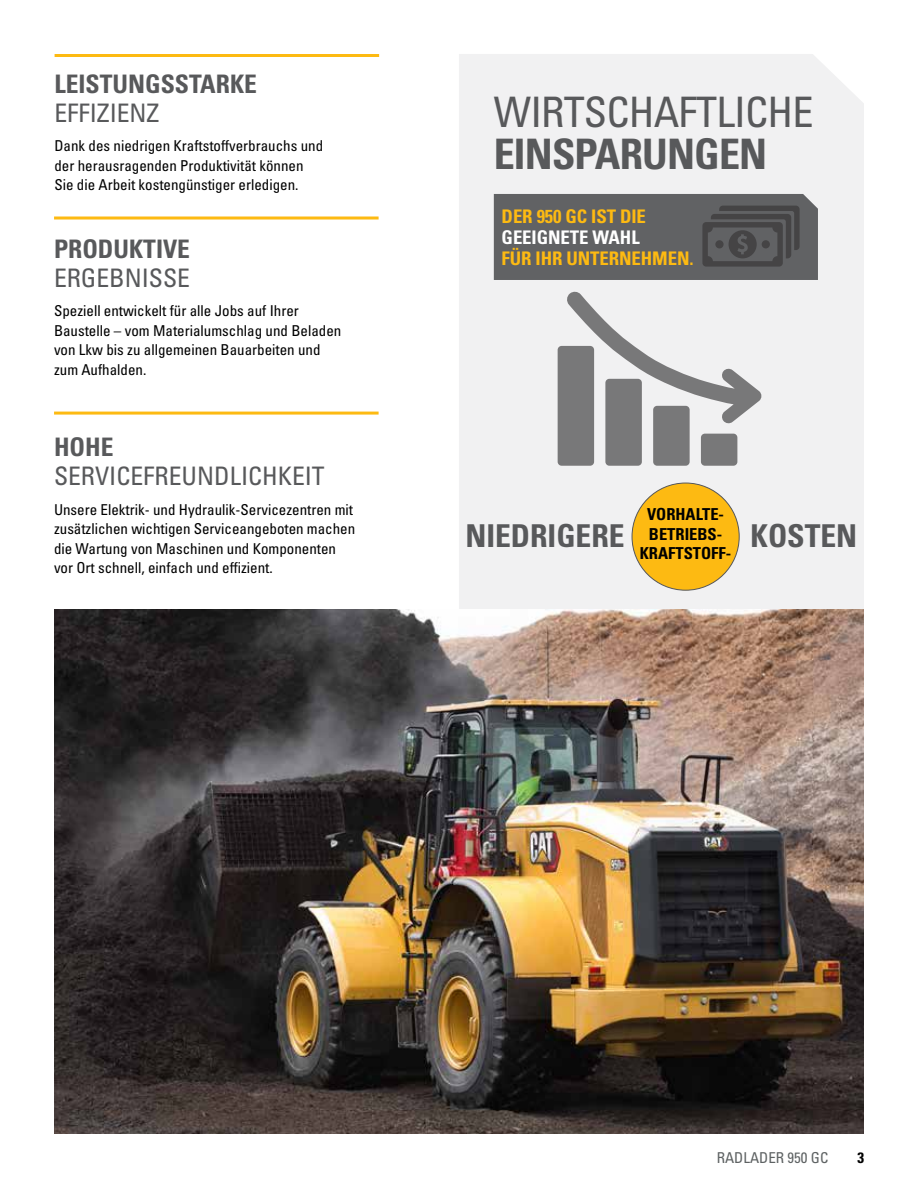
<style>
.page{position:relative;width:918px;height:1188px;background:#fff}
.page>*{position:absolute;margin:0;border:0;box-sizing:border-box;transform-origin:0 0}
.t1{font:condensed 42px "Univers LTCYR 57";letter-spacing:-.02em;color:#58595b}
.t2{font:42px "Univers LTCYR 67 Bold Cond";letter-spacing:-.02em;color:#58595b}
.t3{font:31.5px "Univers LTCYR 67 Bold Cond";color:#58595b}
.t4{font:condensed 25.5px "Univers LTCYR 57";color:#58595b}
.t5{font:25.5px "Univers LTCYR 67 Bold Cond";color:#58595b}
.t6{font:18.75px "Univers LTCYR 67 Bold Cond";letter-spacing:-.005em;color:#fdba12}
.t7{font:18.75px "Univers LTCYR 67 Bold Cond";letter-spacing:-.005em;color:#fff}
.t8{font:16.5px/19.5px "Univers LTCYR 67 Bold Cond";color:#000;text-align:center}
.t9{font:condensed 15px/19.5px "Univers LTCYR 57";color:#000}
.t10{font:condensed 15px "Univers LTCYR 57";color:#5e6263}
.t11{font:15px "Univers LTCYR 67 Bold Cond";color:#000}
</style>
<div class="page">
<hr style="left:54px;top:217px;width:325px;height:3px;background:#fdba12">
<hr style="left:54px;top:412px;width:325px;height:3px;background:#fdba12">
<hr style="left:55px;top:54px;width:324px;height:3px;background:#fdba12">
<div style="left:459px;top:54px;width:405px;height:556px;background:#f1f1f2"></div>
<img style="left:54px;top:610px;width:810px;height:523px">
<svg style="left:494px;top:194px;width:324px;height:86px"></svg>
<div style="left:558px;top:346px;width:36px;height:120px;background:#787879;border-radius:4px"></div>
<div style="left:605px;top:379px;width:37px;height:87px;background:#787879;border-radius:4px"></div>
<div style="left:653px;top:406px;width:37px;height:60px;background:#787879;border-radius:4px"></div>
<div style="left:701px;top:434px;width:36px;height:32px;background:#787879;border-radius:4px"></div>
<svg style="left:566px;top:291px;width:196px;height:133px"></svg>
<div style="left:632px;top:483px;width:107px;height:107px;background:#fdba12;border-radius:50%"></div>
<h3 class="t5" style="left:54px;top:68px;width:204px">LEISTUNGSSTARKE</h3>
<h3 class="t4" style="left:54px;top:96px;width:106px">EFFIZIENZ</h3>
<p class="t9" style="left:54px;top:136px;width:270px">Dank des niedrigen Kraftstoffverbrauchs und der herausragenden Produktivität können<br>Sie die Arbeit kostengünstiger erledigen.</p>
<h3 class="t5" style="left:54px;top:234px;width:138px">PRODUKTIVE</h3>
<h3 class="t4" style="left:54px;top:262px;width:138px">ERGEBNISSE</h3>
<p class="t9" style="left:54px;top:301px;width:289px">Speziell entwickelt für alle Jobs auf Ihrer Baustelle – vom Materialumschlag und Beladen von Lkw bis zu allgemeinen Bauarbeiten und zum Aufhalden.</p>
<h3 class="t5" style="left:54px;top:432px;width:61px">HOHE</h3>
<h3 class="t4" style="left:54px;top:460px;width:272px">SERVICEFREUNDLICHKEIT</h3>
<p class="t9" style="left:54px;top:499px;width:303px">Unsere Elektrik- und Hydraulik-Servicezentren mit zusätzlichen wichtigen Serviceangeboten machen die Wartung von Maschinen und Komponenten vor Ort schnell, einfach und effizient.</p>
<h1 class="t1" style="left:494px;top:85px;width:321px">WIRTSCHAFTLICHE</h1>
<h1 class="t2" style="left:494px;top:128px;width:275px">EINSPARUNGEN</h1>
<p class="t6" style="left:502px;top:205px;width:146px">DER 950 GC IST DIE</p>
<p class="t7" style="left:502px;top:226px;width:140px">GEEIGNETE WAHL</p>
<p class="t6" style="left:502px;top:247px;width:193px">FÜR IHR UNTERNEHMEN.</p>
<p class="t8" style="left:640px;top:504px;width:93px">VORHALTE-<br>BETRIEBS-<br>KRAFTSTOFF-</p>
<h2 class="t3" style="left:465px;top:516px;width:161px">NIEDRIGERE</h2>
<h2 class="t3" style="left:751px;top:516px;width:108px">KOSTEN</h2>
<p class="t10" style="left:717px;top:1148px;width:113px">RADLADER 950 GC</p>
<p class="t11" style="left:857px;top:1148px;width:8px">3</p>
</div>
